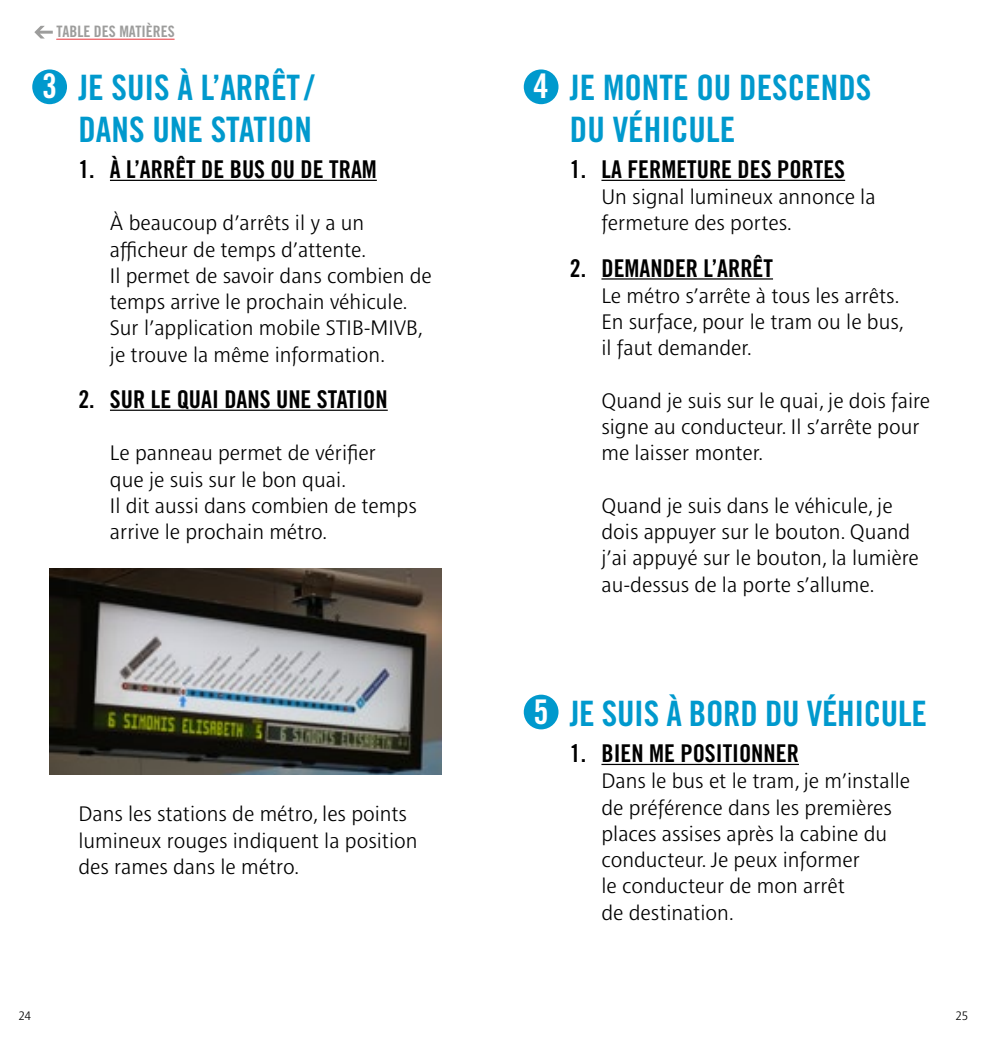
<style>
.page{position:relative;width:983px;height:1042px;background:#fff}
.page>*{position:absolute;margin:0;border:0;box-sizing:border-box;transform-origin:0 0}
.t1{font:35px/42px "Trade Gothic LT Std Bd Cn 20";color:#0099cd}
.t2{font:33.95px "Trade Gothic LT Std Bd Cn 20";color:#fff}
.t3{font:24.5px "Trade Gothic LT Std Bd Cn 20";color:#000}
.t4{font:300 21px/26.2px "Brusseline";color:#000}
.t5{font:15.75px "Trade Gothic LT Std Bd Cn 20";color:#9d9d9c}
.t6{font:300 12.25px "Brusseline";color:#000}
.s1{font-size:33.95px;color:#fff}
</style>
<div class="page">
<hr style="left:110px;top:180px;width:267px;height:1px;background:#000">
<hr style="left:110px;top:410px;width:277px;height:1px;background:#000">
<div style="left:32px;top:69px;width:35px;height:35px;background:#0099cd;border-radius:50%"></div>
<div style="left:523px;top:69px;width:35px;height:35px;background:#0099cd;border-radius:50%"></div>
<hr style="left:601px;top:180px;width:244px;height:1px;background:#000">
<hr style="left:601px;top:278px;width:171px;height:2px;background:#000">
<hr style="left:601px;top:764px;width:197px;height:1px;background:#000">
<div style="left:523px;top:694px;width:35px;height:35px;background:#0099cd;border-radius:50%"></div>
<img style="left:50px;top:568px;width:391px;height:206px">
<div style="left:30px;top:19px;width:151px;height:26px;border:2px solid #fff;border-radius:12px"></div>
<svg style="left:34px;top:26px;width:19px;height:13px"></svg>
<hr style="left:57px;top:39px;width:117px;height:1px;background:#e73439">
<p class="t5" style="left:57px;top:22px;width:120px">TABLE DES MATIÈRES</p>
<h1 class="t1" style="left:78px;top:66px;width:237px">JE SUIS À L’ARRÊT/<br>DANS UNE STATION</h1>
<p class="t3" style="left:78px;top:154px;width:300px">1. À L’ARRÊT DE BUS OU DE TRAM</p>
<p class="t4" style="left:110px;top:210px;width:323px">À beaucoup d’arrêts il y a un afficheur de temps d’attente.<br>Il permet de savoir dans combien de temps arrive le prochain véhicule.<br>Sur l’application mobile STIB-MIVB, je trouve la même information.</p>
<p class="t3" style="left:78px;top:384px;width:311px">2. SUR LE QUAI DANS UNE STATION</p>
<p class="t4" style="left:110px;top:440px;width:308px">Le panneau permet de vérifier<br>que je suis sur le bon quai.<br>Il dit aussi dans combien de temps arrive le prochain métro.</p>
<h2 class="t2" style="left:42px;top:66px;width:17px">3</h2>
<h1 class="t1" style="left:569px;top:66px;width:303px;text-indent:-36px"><span class="s1">4</span> JE MONTE OU DESCENDS<br>DU VÉHICULE</h1>
<p class="t3" style="left:569px;top:154px;width:277px">1. LA FERMETURE DES PORTES</p>
<p class="t4" style="left:601px;top:184px;width:275px">Un signal lumineux annonce la fermeture des portes.</p>
<p class="t3" style="left:569px;top:253px;width:204px">2. DEMANDER L’ARRÊT</p>
<p class="t4" style="left:601px;top:283px;width:303px">Le métro s’arrête à tous les arrêts.<br>En surface, pour le tram ou le bus, il faut demander.</p>
<p class="t4" style="left:601px;top:388px;width:330px">Quand je suis sur le quai, je dois faire signe au conducteur. Il s’arrête pour me laisser monter.</p>
<p class="t4" style="left:601px;top:493px;width:319px">Quand je suis dans le véhicule, je dois appuyer sur le bouton. Quand j’ai appuyé sur le bouton, la lumière au-dessus de la porte s’allume.</p>
<p class="t4" style="left:78px;top:801px;width:340px">Dans les stations de métro, les points lumineux rouges indiquent la position des rames dans le métro.</p>
<h2 class="t2" style="left:533px;top:691px;width:17px">5</h2>
<h1 class="t1" style="left:569px;top:692px;width:358px">JE SUIS À BORD DU VÉHICULE</h1>
<p class="t3" style="left:569px;top:738px;width:230px">1. BIEN ME POSITIONNER</p>
<p class="t4" style="left:601px;top:768px;width:310px">Dans le bus et le tram, je m’installe de préférence dans les premières places assises après la cabine du conducteur. Je peux informer<br>le conducteur de mon arrêt<br>de destination.</p>
<p class="t6" style="left:19px;top:1008px;width:14px">24</p>
<p class="t6" style="left:955px;top:1008px;width:14px">25</p>
</div>
